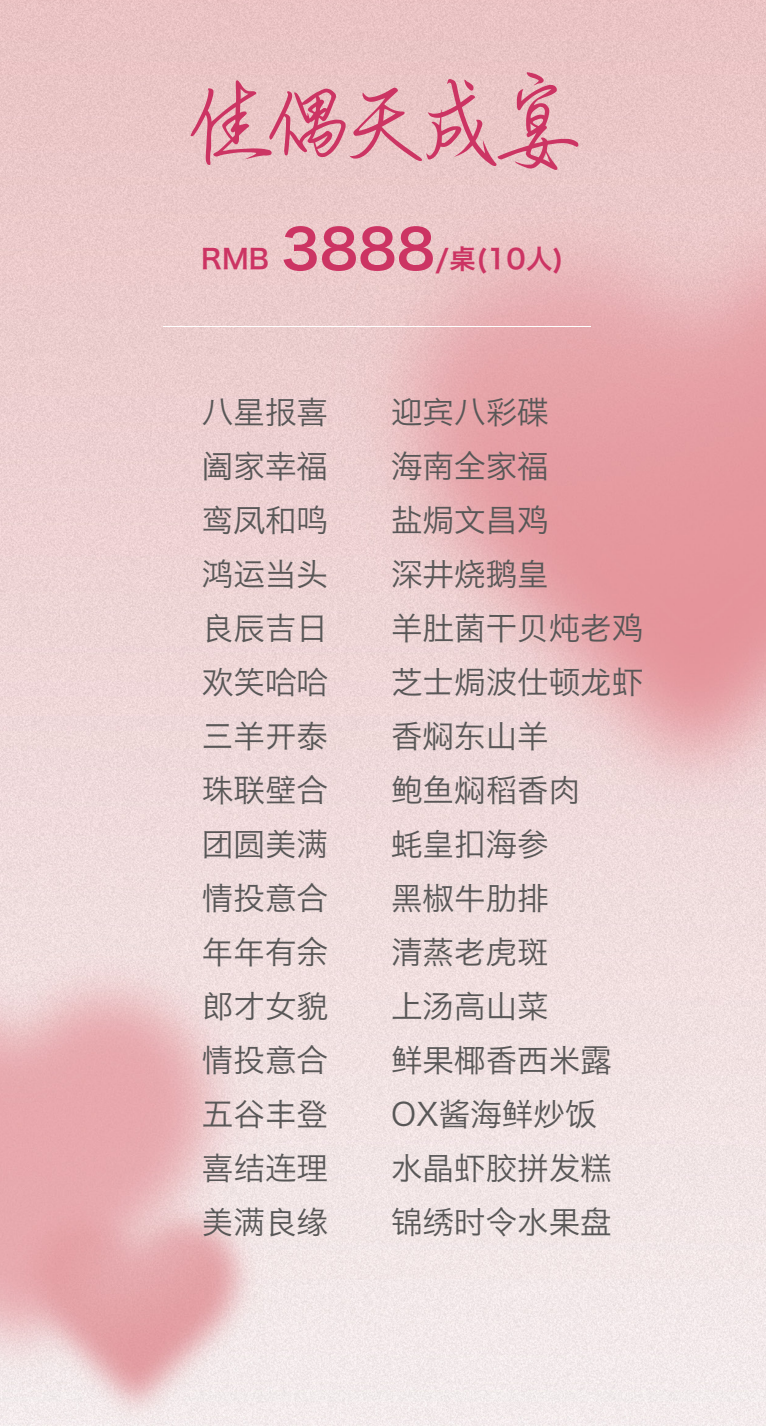
<style>
.page{position:relative;width:766px;height:1426px;background:#fff}
.page>*{position:absolute;margin:0;border:0;box-sizing:border-box;transform-origin:0 0}
.t1{font:500 104.85px "M Banquet PPRC";letter-spacing:-.04em;color:#cc3463}
.t2{font:31.5px "Hiragino Sans GB W3";color:#585757}
.t3{font:27px "Hiragino Sans GB W6";color:#cc3463}
.s1{font-size:54px}
</style>
<div class="page">
<img style="left:0;top:0;width:765px;height:1425px">
<h1 class="t1" style="left:186px;top:52px;width:394px">佳偶天成宴</h1>
<p class="t3" style="left:201px;top:241px;width:364px">RMB <span class="s1">3888</span>/桌(10人)</p>
<p class="t2" style="left:202px;top:392px;width:127px">八星报喜</p>
<p class="t2" style="left:391px;top:392px;width:159px">迎宾八彩碟</p>
<p class="t2" style="left:202px;top:446px;width:127px">阖家幸福</p>
<p class="t2" style="left:391px;top:446px;width:159px">海南全家福</p>
<p class="t2" style="left:202px;top:500px;width:127px">鸾凤和鸣</p>
<p class="t2" style="left:391px;top:500px;width:159px">盐焗文昌鸡</p>
<p class="t2" style="left:202px;top:554px;width:127px">鸿运当头</p>
<p class="t2" style="left:391px;top:554px;width:159px">深井烧鹅皇</p>
<p class="t2" style="left:202px;top:608px;width:127px">良辰吉日</p>
<p class="t2" style="left:391px;top:608px;width:253px">羊肚菌干贝炖老鸡</p>
<p class="t2" style="left:202px;top:662px;width:127px">欢笑哈哈</p>
<p class="t2" style="left:391px;top:662px;width:253px">芝士焗波仕顿龙虾</p>
<p class="t2" style="left:202px;top:716px;width:127px">三羊开泰</p>
<p class="t2" style="left:391px;top:716px;width:159px">香焖东山羊</p>
<p class="t2" style="left:202px;top:770px;width:127px">珠联壁合</p>
<p class="t2" style="left:391px;top:770px;width:190px">鲍鱼焖稻香肉</p>
<p class="t2" style="left:202px;top:824px;width:127px">团圆美满</p>
<p class="t2" style="left:391px;top:824px;width:159px">蚝皇扣海参</p>
<p class="t2" style="left:202px;top:878px;width:127px">情投意合</p>
<p class="t2" style="left:391px;top:878px;width:159px">黑椒牛肋排</p>
<p class="t2" style="left:202px;top:932px;width:127px">年年有余</p>
<p class="t2" style="left:391px;top:932px;width:159px">清蒸老虎斑</p>
<p class="t2" style="left:202px;top:986px;width:127px">郎才女貌</p>
<p class="t2" style="left:391px;top:986px;width:159px">上汤高山菜</p>
<p class="t2" style="left:202px;top:1040px;width:127px">情投意合</p>
<p class="t2" style="left:391px;top:1040px;width:222px">鲜果椰香西米露</p>
<p class="t2" style="left:202px;top:1094px;width:127px">五谷丰登</p>
<p class="t2" style="left:391px;top:1094px;width:207px">OX酱海鲜炒饭</p>
<p class="t2" style="left:202px;top:1148px;width:127px">喜结连理</p>
<p class="t2" style="left:391px;top:1148px;width:222px">水晶虾胶拼发糕</p>
<p class="t2" style="left:202px;top:1202px;width:127px">美满良缘</p>
<p class="t2" style="left:391px;top:1202px;width:222px">锦绣时令水果盘</p>
</div>
